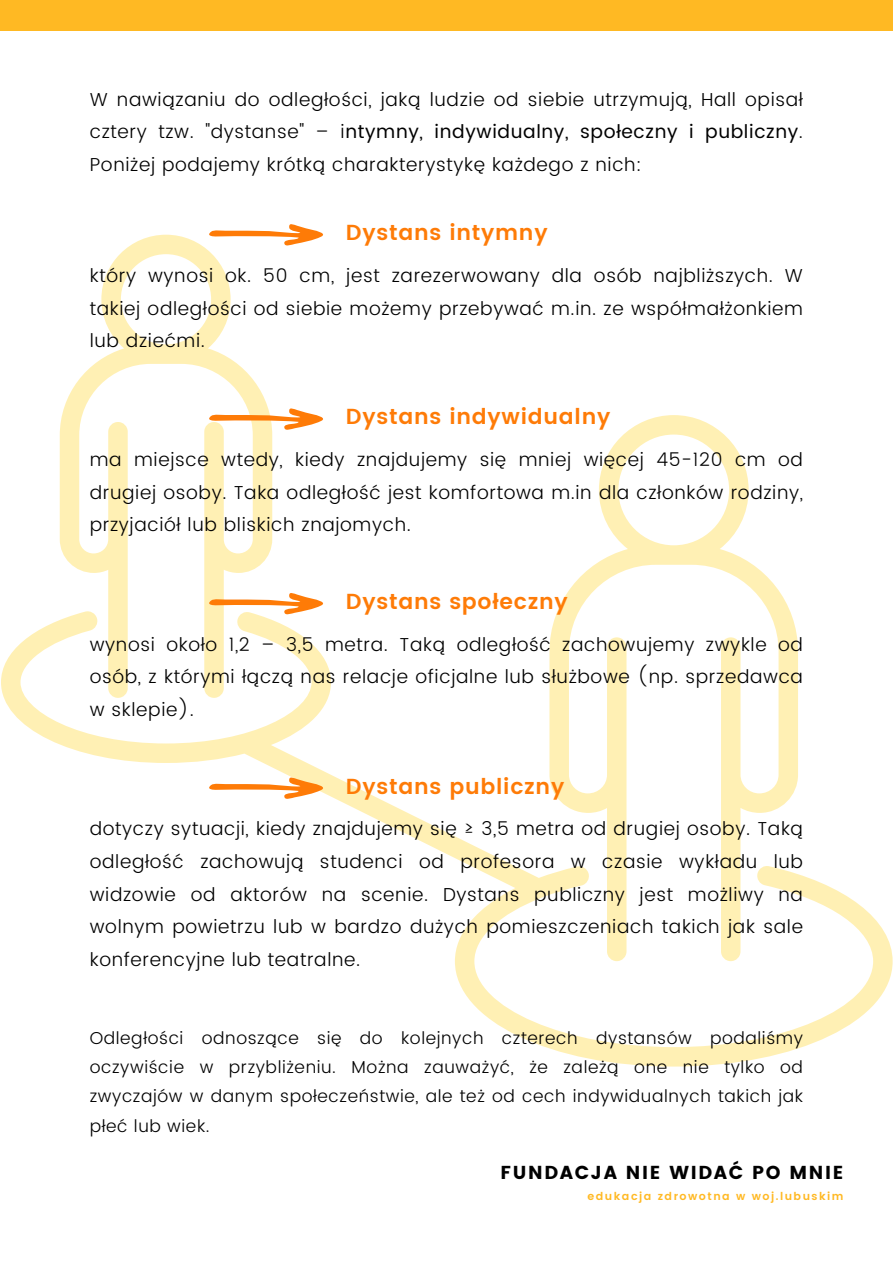
<style>
.page{position:relative;width:893px;height:1264px;background:#fff}
.page>*{position:absolute;margin:0;border:0;box-sizing:border-box;transform-origin:0 0}
.t1{font:600 21.75px "Poppins";letter-spacing:.035em;color:#fe7b07}
.t2{font:300 18.75px/32.7px "Poppins";letter-spacing:.035em;color:#000;text-align:justify}
.t3{font:18.75px "Poppins";letter-spacing:.09em;color:#000}
.t4{font:300 17.25px/29.2px "Poppins";letter-spacing:.035em;color:#000;text-align:justify}
.t5{font:600 10.95px "Poppins";letter-spacing:.135em;color:#ffb923}
.s1{font-weight:400}
</style>
<div class="page">
<div style="left:0;top:0;width:892px;height:31px;background:#ffb923"></div>
<svg style="left:558px;top:415px;width:232px;height:195px"></svg>
<svg style="left:60px;top:235px;width:212px;height:375px"></svg>
<svg style="left:1px;top:610px;width:891px;height:456px"></svg>
<svg style="left:205px;top:224px;width:119px;height:23px"></svg>
<svg style="left:205px;top:406px;width:118px;height:26px"></svg>
<svg style="left:205px;top:590px;width:122px;height:26px"></svg>
<svg style="left:205px;top:775px;width:122px;height:26px"></svg>
<p class="t2" style="left:90px;top:83px;width:714px">W nawiązaniu do odległości, jaką ludzie od siebie utrzymują, Hall opisał cztery tzw. "dystanse" – i<span class="s1">ntymny, indywidualny, społeczny i publiczny</span>.<br>Poniżej podajemy krótką charakterystykę każdego z nich:</p>
<p class="t1" style="left:346px;top:220px;width:203px">Dystans intymny</p>
<p class="t2" style="left:90px;top:259px;width:714px">który wynosi ok. 50 cm, jest zarezerwowany dla osób najbliższych. W takiej odległości od siebie możemy przebywać m.in. ze współmałżonkiem lub dziećmi.</p>
<p class="t1" style="left:346px;top:404px;width:266px">Dystans indywidualny</p>
<p class="t2" style="left:90px;top:443px;width:714px">ma miejsce wtedy, kiedy znajdujemy się mniej więcej 45-120 cm od drugiej osoby. Taka odległość jest komfortowa m.in dla członków rodziny, przyjaciół lub bliskich znajomych.</p>
<p class="t1" style="left:346px;top:588px;width:223px">Dystans społeczny</p>
<p class="t2" style="left:90px;top:628px;width:714px">wynosi około 1,2 – 3,5 metra. Taką odległość zachowujemy zwykle od osób, z którymi łączą nas relacje oficjalne lub służbowe (np. sprzedawca w sklepie).</p>
<p class="t1" style="left:346px;top:773px;width:220px">Dystans publiczny</p>
<p class="t2" style="left:90px;top:812px;width:714px">dotyczy sytuacji, kiedy znajdujemy się ≥ 3,5 metra od drugiej osoby. Taką odległość zachowują studenci od profesora w czasie wykładu lub widzowie od aktorów na scenie. Dystans publiczny jest możliwy na wolnym powietrzu lub w bardzo dużych pomieszczeniach takich jak sale konferencyjne lub teatralne.</p>
<p class="t4" style="left:90px;top:1023px;width:714px">Odległości odnoszące się do kolejnych czterech dystansów podaliśmy oczywiście w przybliżeniu. Można zauważyć, że zależą one nie tylko od zwyczajów w danym społeczeństwie, ale też od cech indywidualnych takich jak płeć lub wiek.</p>
<p class="t3" style="left:500px;top:1161px;width:344px">FUNDACJA NIE WIDAĆ PO MNIE</p>
<p class="t5" style="left:587px;top:1190px;width:257px">edukacja zdrowotna w woj.lubuskim</p>
</div>
